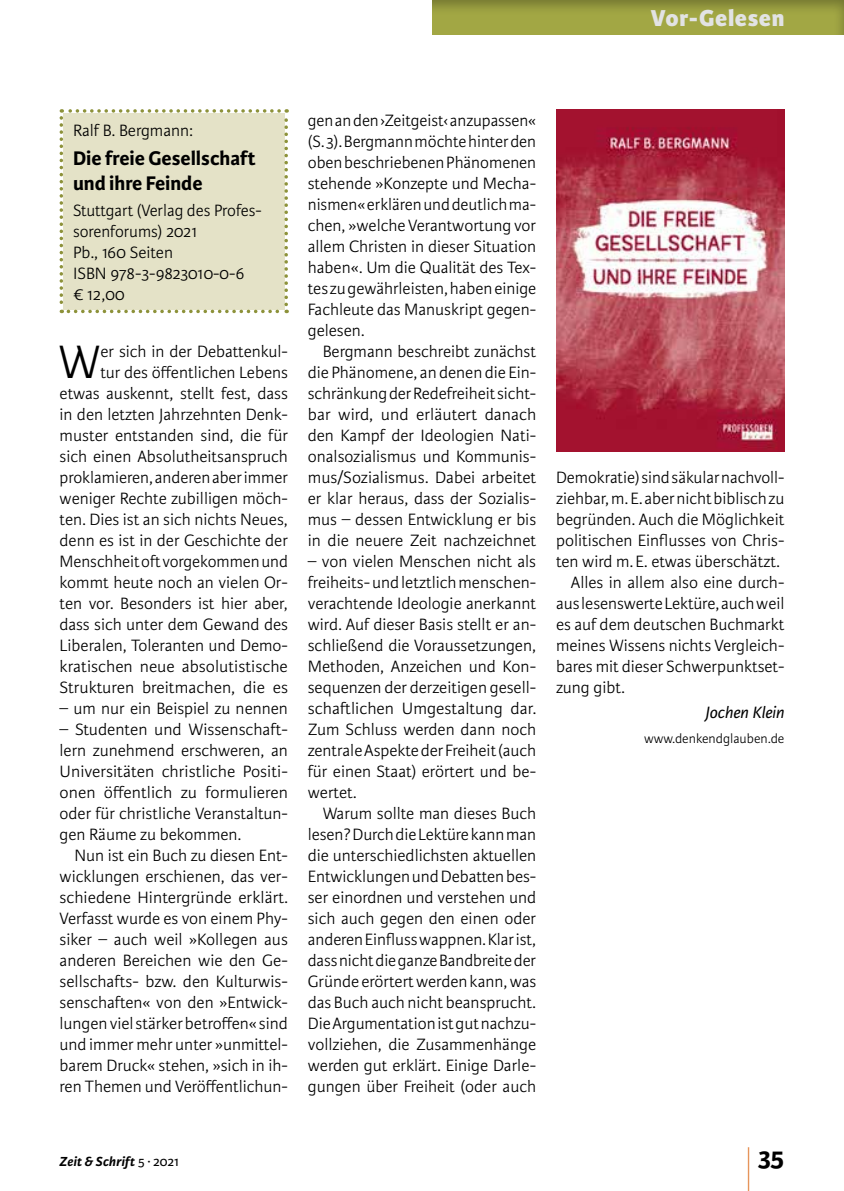
<style>
.page{position:relative;width:844px;height:1191px;background:#fff}
.page>*{position:absolute;margin:0;border:0;box-sizing:border-box;transform-origin:0 0}
.t1{font:300 59.5px "Karmina Sans Basic";color:#df7427;scale:.29 1}
.t2{font:300 49.88px "Karmina Sans Basic";color:#000}
.t3{font:700 28px "Karmina Sans Basic";color:#000}
.t4{font:800 24.5px "Karmina Sans Basic";letter-spacing:.025em;color:#e2e3e4}
.t5{font:700 21px/24.5px "Karmina Sans Basic";color:#000}
.t6{font:300 17.5px/21px "Karmina Sans Basic";color:#000;text-align:justify}
.t7{font:italic 17.5px "Karmina Sans Basic";color:#000}
.t8{font:300 14px "Karmina Sans Basic";color:#000}
.t9{font:italic 700 14px "Karmina Sans Basic";letter-spacing:.015em;color:#000}
.s1{font-weight:400;font-style:normal}
</style>
<div class="page">
<div style="left:430px;top:0;width:413px;height:35px;background:#000;opacity:.3"></div>
<div style="left:60px;top:109px;width:228px;height:204px;background:#e4e2c7"></div>
<img style="left:556px;top:109px;width:228px;height:342px">
<h3 class="t4" style="left:650px;top:4px;width:135px">Vor-Gelesen</h3>
<p class="t6" style="left:73px;top:120px;width:122px">Ralf B. Bergmann:</p>
<p class="t5" style="left:73px;top:146px;width:184px">Die freie Gesellschaft und ihre Feinde</p>
<p class="t6" style="left:73px;top:200px;width:190px;text-align:left">Stuttgart (Verlag des Profes&shy;sorenforums) 2021<br>Pb., 160 Seiten<br>ISBN 978-3-9823010-0-6<br>€ 12,00</p>
<p class="t6" style="left:60px;top:341px;width:230px;text-align:right">er sich in der Debattenkul-<br>tur des öffentlichen Lebens etwas auskennt, stellt fest, dass in den letzten Jahrzehnten Denk&shy;muster entstanden sind, die für sich einen Absolutheitsanspruch proklamieren, anderen aber immer weniger Rechte zubilligen möch&shy;ten. Dies ist an sich nichts Neues, denn es ist in der Geschichte der<br>Menschheit oft vorgekommen und kommt heute noch an vielen Or&shy;ten vor. Besonders ist hier aber, dass sich unter dem Gewand des<br>Liberalen, Toleranten und Demo&shy;kratischen neue absolutistische<br>Strukturen breitmachen, die es</p>
<p class="t6" style="left:60px;top:698px;width:230px">– um nur ein Beispiel zu nennen</p>
<p class="t6" style="left:60px;top:719px;width:230px">– Studenten und Wissenschaft&shy;lern zunehmend erschweren, an Universitäten christliche Positi&shy;onen öffentlich zu formulieren oder für christliche Veranstaltun&shy;gen Räume zu bekommen.</p>
<p class="t6" style="left:60px;top:845px;width:230px;text-indent:15px">Nun ist ein Buch zu diesen Ent&shy;wicklungen erschienen, das ver&shy;schiedene Hintergründe erklärt.<br>Verfasst wurde es von einem Phy&shy;siker – auch weil »Kollegen aus anderen Bereichen wie den Ge&shy;sellschafts- bzw. den Kulturwis&shy;senschaften« von den »Entwick&shy;lungen viel stärker betroffen« sind und immer mehr unter »unmittel&shy;barem Druck« stehen, »sich in ih&shy;ren Themen und Veröffentlichun-</p>
<h2 class="t2" style="left:58px;top:335px;width:44px">W</h2>
<p class="t6" style="left:308px;top:110px;width:230px">gen an den ›Zeitgeist‹ anzupassen« (S. 3). Bergmann möchte hinter den oben beschriebenen Phänomenen stehende »Konzepte und Mecha&shy;nismen« erklären und deutlich ma&shy;chen, »welche Verantwortung vor allem Christen in dieser Situation haben«. Um die Qualität des Tex&shy;tes zu gewährleisten, haben einige Fachleute das Manuskript gegen&shy;gelesen.</p>
<p class="t6" style="left:308px;top:341px;width:230px;text-indent:15px">Bergmann beschreibt zunächst die Phänomene, an denen die Ein&shy;schränkung der Redefreiheit sicht&shy;bar wird, und erläutert danach den Kampf der Ideologien Nati&shy;onalsozialismus und Kommunis&shy;mus/Sozialismus. Dabei arbeitet er klar heraus, dass der Sozialis&shy;mus – dessen Entwicklung er bis in die neuere Zeit nachzeichnet</p>
<p class="t6" style="left:308px;top:551px;width:230px">– von vielen Menschen nicht als freiheits- und letztlich menschen&shy;verachtende Ideologie anerkannt wird. Auf dieser Basis stellt er an&shy;schließend die Voraussetzungen, Methoden, Anzeichen und Kon&shy;sequenzen der derzeitigen gesell&shy;schaftlichen Umgestaltung dar.<br>Zum Schluss werden dann noch zentrale Aspekte der Freiheit (auch für einen Staat) erörtert und be&shy;wertet.</p>
<p class="t6" style="left:308px;top:803px;width:230px;text-indent:15px">Warum sollte man dieses Buch lesen? Durch die Lektüre kann man die unterschiedlichsten aktuellen Entwicklungen und Debatten bes&shy;ser einordnen und verstehen und sich auch gegen den einen oder anderen Einfluss wappnen. Klar ist, dass nicht die ganze Bandbreite der Gründe erörtert werden kann, was das Buch auch nicht beansprucht.<br>Die Argumentation ist gut nachzu&shy;vollziehen, die Zusammenhänge werden gut erklärt. Einige Darle&shy;gungen über Freiheit (oder auch</p>
<p class="t6" style="left:556px;top:467px;width:230px">Demokratie) sind säkular nachvoll-</p>
<p class="t6" style="left:556px;top:488px;width:230px">ziehbar, m. E. aber nicht biblisch zu</p>
<p class="t6" style="left:556px;top:509px;width:230px">begründen. Auch die Möglichkeit</p>
<p class="t6" style="left:556px;top:530px;width:230px">politischen Einflusses von Chris-</p>
<p class="t6" style="left:556px;top:551px;width:225px">ten wird m. E. etwas überschätzt.</p>
<p class="t6" style="left:570px;top:572px;width:215px">Alles in allem also eine durch-</p>
<p class="t6" style="left:556px;top:593px;width:230px">aus lesenswerte Lektüre, auch weil</p>
<p class="t6" style="left:556px;top:614px;width:230px">es auf dem deutschen Buchmarkt</p>
<p class="t6" style="left:556px;top:635px;width:230px">meines Wissens nichts Vergleich-</p>
<p class="t6" style="left:556px;top:656px;width:230px">bares mit dieser Schwerpunktset-</p>
<p class="t6" style="left:556px;top:677px;width:70px">zung gibt.</p>
<p class="t7" style="left:705px;top:703px;width:80px">Jochen Klein</p>
<p class="t8" style="left:644px;top:731px;width:142px">www.denkendglauben.de</p>
<h1 class="t1" style="left:746px;top:1140px;width:17px">|</h1>
<p class="t9" style="left:60px;top:1153px;width:121px">Zeit &amp; Schrift <span class="s1">5 ∙ 2021</span></p>
<h3 class="t3" style="left:758px;top:1141px;width:28px">35</h3>
</div>
